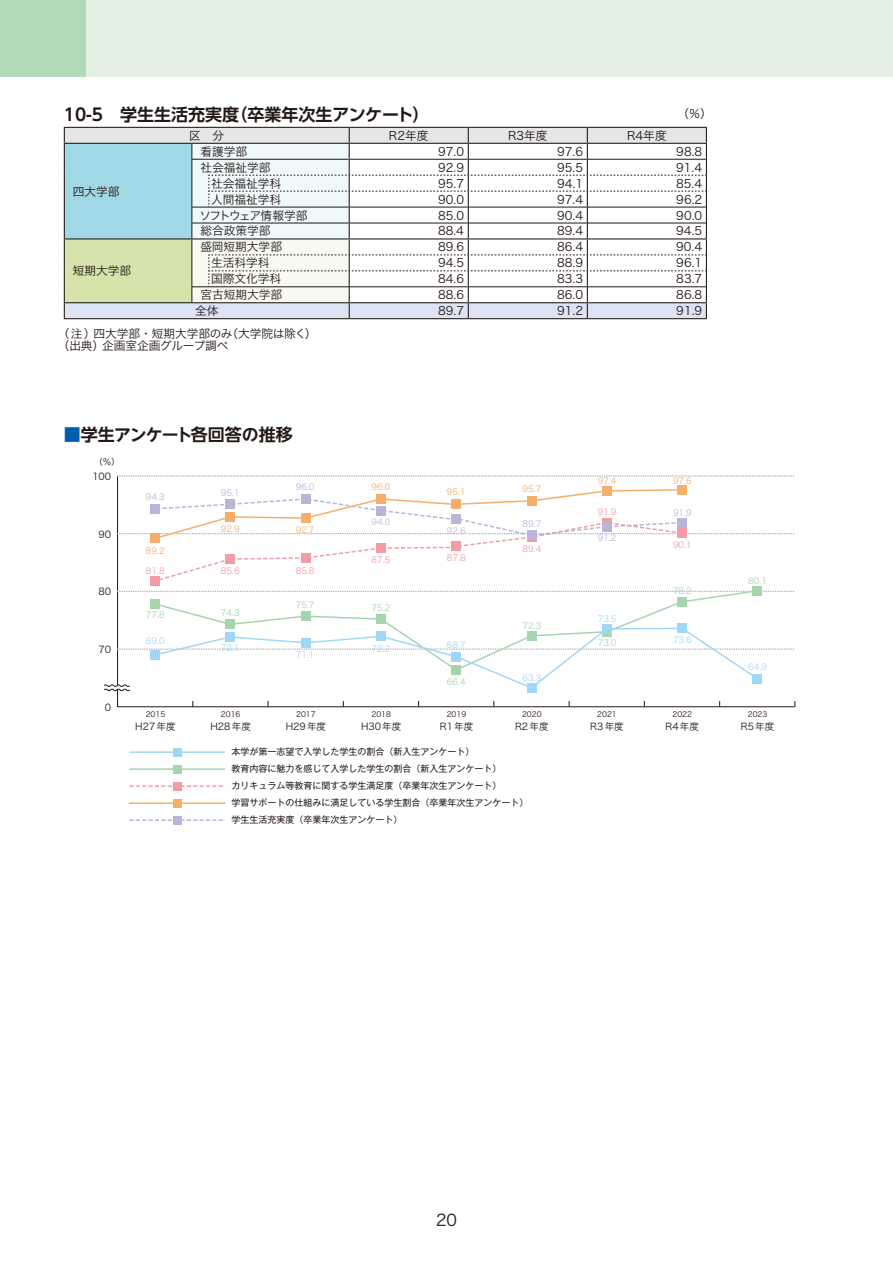
<style>
.page{position:relative;width:893px;height:1263px;background:#fff}
.page>*{position:absolute;margin:0;border:0;box-sizing:border-box;transform-origin:0 0}
.t1{font:700 16.95px "UD Shin Go Pr 6 N De";color:#221815}
.t2{font:700 16.95px "UD Shin Go NT Pro De";letter-spacing:-.02em;color:#221815}
.t3{font:15.9px "Hiragino Sans Pr 6 N W3";color:#221815}
.t4{font:11.7px/12.8px "Hiragino Sans Pr 6 N W3";color:#221815}
.t5{font:11.7px "Hiragino Sans Pr 6 N W3";letter-spacing:-.12em;color:#221815}
.t6{font:9.6px "Hiragino Sans Pr 6 N W3";color:#221815}
.t7{font:9px/17px "Gothic MB101 Pr 6 N";color:#221815}
.t8{font:8.55px "Hiragino Sans Pr 6 N W3";color:#9fd8f7}
.t9{font:8.55px "Hiragino Sans Pr 6 N W3";color:#a5d4ad}
.t10{font:8.55px "Hiragino Sans Pr 6 N W3";color:#bbb3d8}
.t11{font:8.55px "Hiragino Sans Pr 6 N W3";color:#f6ae6a}
.t12{font:8.55px "Hiragino Sans Pr 6 N W3";color:#f19ca7}
.t13{font:8.55px "Gothic MB101 Pr 6 N";color:#221815}
.t14{font:7.5px "Hiragino Sans Pr 6 N W3";color:#221815}
.s1{color:#005ead}
</style>
<div class="page">
<div style="left:0;top:0;width:893px;height:77px;background:#e3f1e4"></div>
<div style="left:0;top:0;width:85px;height:77px;background:#b2dab8"></div>
<hr style="left:129px;top:768px;width:96px;height:2px;background:#a5d4ad">
<div style="left:173px;top:765px;width:9px;height:8px;background:#a5d4ad"></div>
<hr style="left:129px;top:802px;width:96px;height:2px;background:#f6ae6a">
<div style="left:173px;top:799px;width:9px;height:8px;background:#f6ae6a"></div>
<hr style="left:129px;top:751px;width:96px;height:2px;background:#9fd8f7">
<div style="left:173px;top:748px;width:9px;height:8px;background:#9fd8f7"></div>
<svg style="left:129px;top:785px;width:94px;height:2px"></svg>
<div style="left:174px;top:782px;width:8px;height:8px;background:#f19ca7"></div>
<svg style="left:129px;top:819px;width:94px;height:2px"></svg>
<div style="left:174px;top:816px;width:8px;height:8px;background:#bbb3d8"></div>
<hr style="left:117px;top:476px;width:1px;height:231px;background:#221815">
<svg style="left:118px;top:475px;width:676px;height:2px"></svg>
<hr style="left:118px;top:706px;width:677px;height:1px;background:#221815">
<div style="left:151px;top:576px;width:9px;height:9px;background:#f19ca7"></div>
<div style="left:527px;top:683px;width:9px;height:9px;background:#9fd8f7"></div>
<div style="left:602px;top:486px;width:9px;height:9px;background:#f6ae6a"></div>
<svg style="left:104px;top:589px;width:691px;height:102px"></svg>
<div style="left:677px;top:597px;width:9px;height:9px;background:#a5d4ad"></div>
<div style="left:753px;top:586px;width:9px;height:9px;background:#a5d4ad"></div>
<div style="left:677px;top:624px;width:9px;height:9px;background:#9fd8f7"></div>
<div style="left:753px;top:674px;width:9px;height:9px;background:#9fd8f7"></div>
<svg style="left:118px;top:488px;width:677px;height:95px"></svg>
<div style="left:677px;top:518px;width:9px;height:9px;background:#bbb3d8"></div>
<div style="left:677px;top:485px;width:9px;height:9px;background:#f6ae6a"></div>
<div style="left:677px;top:529px;width:9px;height:9px;background:#f19ca7"></div>
<svg style="left:64px;top:127px;width:643px;height:192px"></svg>
<hr style="left:209px;top:287px;width:140px;height:1px;background:#221815">
<h1 class="t1" style="left:64px;top:100px;width:367px">10-5　学生生活充実度（卒業年次生アンケート）</h1>
<p class="t4" style="left:678px;top:107px;width:36px">（％）</p>
<p class="t4" style="left:189px;top:128px;width:37px">区　分</p>
<p class="t4" style="left:389px;top:128px;width:41px">R2年度</p>
<p class="t4" style="left:508px;top:128px;width:41px">R3年度</p>
<p class="t4" style="left:627px;top:128px;width:41px">R4年度</p>
<p class="t4" style="left:73px;top:184px;width:48px">四大学部</p>
<p class="t4" style="left:200px;top:144px;width:48px">看護学部</p>
<p class="t4" style="left:438px;top:144px;width:27px">97.0</p>
<p class="t4" style="left:557px;top:144px;width:27px">97.6</p>
<p class="t4" style="left:676px;top:144px;width:27px">98.8</p>
<p class="t4" style="left:200px;top:160px;width:72px">社会福祉学部</p>
<p class="t4" style="left:438px;top:160px;width:27px">92.9</p>
<p class="t4" style="left:557px;top:160px;width:27px">95.5</p>
<p class="t4" style="left:676px;top:160px;width:27px">91.4</p>
<p class="t4" style="left:211px;top:176px;width:72px">社会福祉学科</p>
<p class="t4" style="left:438px;top:176px;width:27px">95.7</p>
<p class="t4" style="left:557px;top:176px;width:27px">94.1</p>
<p class="t4" style="left:676px;top:176px;width:27px">85.4</p>
<p class="t4" style="left:211px;top:192px;width:72px">人間福祉学科</p>
<p class="t4" style="left:438px;top:192px;width:27px">90.0</p>
<p class="t4" style="left:557px;top:192px;width:27px">97.4</p>
<p class="t4" style="left:676px;top:192px;width:27px">96.2</p>
<p class="t5" style="left:200px;top:205px;width:109px">ソフトウェア情報学部</p>
<p class="t4" style="left:438px;top:208px;width:27px">85.0</p>
<p class="t4" style="left:557px;top:208px;width:27px">90.4</p>
<p class="t4" style="left:676px;top:208px;width:27px">90.0</p>
<p class="t4" style="left:200px;top:224px;width:72px">総合政策学部</p>
<p class="t4" style="left:438px;top:224px;width:27px">88.4</p>
<p class="t4" style="left:557px;top:224px;width:27px">89.4</p>
<p class="t4" style="left:676px;top:224px;width:27px">94.5</p>
<p class="t4" style="left:200px;top:240px;width:83px">盛岡短期大学部</p>
<p class="t4" style="left:438px;top:240px;width:27px">89.6</p>
<p class="t4" style="left:557px;top:240px;width:27px">86.4</p>
<p class="t4" style="left:676px;top:240px;width:27px">90.4</p>
<p class="t4" style="left:211px;top:256px;width:60px">生活科学科</p>
<p class="t4" style="left:438px;top:256px;width:27px">94.5</p>
<p class="t4" style="left:557px;top:256px;width:27px">88.9</p>
<p class="t4" style="left:676px;top:256px;width:27px">96.1</p>
<p class="t4" style="left:211px;top:272px;width:72px">国際文化学科</p>
<p class="t4" style="left:438px;top:272px;width:27px">84.6</p>
<p class="t4" style="left:557px;top:272px;width:27px">83.3</p>
<p class="t4" style="left:676px;top:272px;width:27px">83.7</p>
<p class="t4" style="left:200px;top:288px;width:83px">宮古短期大学部</p>
<p class="t4" style="left:438px;top:288px;width:27px">88.6</p>
<p class="t4" style="left:557px;top:288px;width:27px">86.0</p>
<p class="t4" style="left:676px;top:288px;width:27px">86.8</p>
<p class="t4" style="left:195px;top:304px;width:25px">全体</p>
<p class="t4" style="left:438px;top:304px;width:27px">89.7</p>
<p class="t4" style="left:557px;top:304px;width:27px">91.2</p>
<p class="t4" style="left:676px;top:304px;width:27px">91.9</p>
<p class="t4" style="left:58px;top:326px;width:260px">（注）四大学部・短期大学部のみ（大学院は除く）（出典）企画室企画グループ調べ</p>
<p class="t4" style="left:73px;top:264px;width:60px">短期大学部</p>
<h1 class="t2" style="left:64px;top:421px;width:230px"><span class="s1">■</span>学生アンケート各回答の推移</h1>
<p class="t13" style="left:95px;top:455px;width:27px">（％）</p>
<p class="t6" style="left:92px;top:468px;width:20px">100</p>
<p class="t6" style="left:99px;top:525px;width:14px">90</p>
<p class="t6" style="left:99px;top:583px;width:14px">80</p>
<p class="t6" style="left:99px;top:641px;width:14px">70</p>
<p class="t6" style="left:105px;top:698px;width:8px">0</p>
<p class="t10" style="left:146px;top:489px;width:20px">94.3</p>
<p class="t11" style="left:146px;top:543px;width:20px">89.2</p>
<p class="t10" style="left:221px;top:485px;width:20px">95.1</p>
<p class="t10" style="left:296px;top:479px;width:20px">96.0</p>
<p class="t11" style="left:372px;top:479px;width:20px">96.0</p>
<p class="t11" style="left:221px;top:522px;width:20px">92.9</p>
<p class="t11" style="left:296px;top:523px;width:20px">92.7</p>
<p class="t10" style="left:371px;top:514px;width:20px">94.0</p>
<p class="t12" style="left:372px;top:552px;width:20px">87.5</p>
<p class="t12" style="left:146px;top:563px;width:20px">81.8</p>
<p class="t12" style="left:221px;top:563px;width:20px">85.6</p>
<p class="t12" style="left:296px;top:563px;width:20px">85.8</p>
<p class="t9" style="left:146px;top:607px;width:20px">77.8</p>
<p class="t9" style="left:221px;top:605px;width:20px">74.3</p>
<p class="t8" style="left:146px;top:633px;width:20px">69.0</p>
<p class="t8" style="left:221px;top:640px;width:20px">72.1</p>
<p class="t9" style="left:296px;top:597px;width:20px">75.7</p>
<p class="t9" style="left:372px;top:600px;width:20px">75.2</p>
<p class="t8" style="left:296px;top:647px;width:20px">71.1</p>
<p class="t8" style="left:372px;top:641px;width:20px">72.2</p>
<p class="t14" style="left:146px;top:708px;width:21px">2015</p>
<p class="t14" style="left:221px;top:708px;width:21px">2016</p>
<p class="t14" style="left:296px;top:708px;width:21px">2017</p>
<p class="t14" style="left:371px;top:708px;width:21px">2018</p>
<p class="t6" style="left:135px;top:717px;width:42px">H27年度</p>
<p class="t6" style="left:211px;top:717px;width:42px">H28年度</p>
<p class="t6" style="left:286px;top:717px;width:42px">H29年度</p>
<p class="t6" style="left:361px;top:717px;width:42px">H30年度</p>
<p class="t11" style="left:447px;top:484px;width:20px">95.1</p>
<p class="t10" style="left:447px;top:523px;width:20px">92.6</p>
<p class="t12" style="left:447px;top:550px;width:20px">87.8</p>
<p class="t8" style="left:447px;top:637px;width:20px">68.7</p>
<p class="t9" style="left:447px;top:674px;width:20px">66.4</p>
<p class="t14" style="left:447px;top:708px;width:21px">2019</p>
<p class="t6" style="left:440px;top:717px;width:35px">R1年度</p>
<p class="t11" style="left:522px;top:481px;width:20px">95.7</p>
<p class="t10" style="left:522px;top:516px;width:20px">89.7</p>
<p class="t12" style="left:522px;top:541px;width:20px">89.4</p>
<p class="t9" style="left:522px;top:618px;width:20px">72.3</p>
<p class="t8" style="left:522px;top:670px;width:20px">63.3</p>
<p class="t14" style="left:522px;top:708px;width:21px">2020</p>
<p class="t6" style="left:515px;top:717px;width:35px">R2年度</p>
<p class="t7" style="left:231px;top:743px;width:299px">本学が第一志望で入学した学生の割合（新入生アンケート）<br>教育内容に魅力を感じて入学した学生の割合（新入生アンケート）<br>カリキュラム等教育に関する学生満足度（卒業年次生アンケート）<br>学習サポートの仕組みに満足している学生割合（卒業年次生アンケート）学生生活充実度（卒業年次生アンケート）</p>
<p class="t11" style="left:598px;top:473px;width:20px">97.4</p>
<p class="t12" style="left:598px;top:504px;width:20px">91.9</p>
<p class="t10" style="left:598px;top:531px;width:20px">91.2</p>
<p class="t8" style="left:598px;top:611px;width:20px">73.5</p>
<p class="t9" style="left:598px;top:635px;width:20px">73.0</p>
<p class="t14" style="left:597px;top:708px;width:21px">2021</p>
<p class="t6" style="left:590px;top:717px;width:35px">R3年度</p>
<p class="t11" style="left:673px;top:473px;width:20px">97.6</p>
<p class="t10" style="left:673px;top:505px;width:20px">91.9</p>
<p class="t12" style="left:673px;top:537px;width:20px">90.1</p>
<p class="t9" style="left:673px;top:584px;width:20px">78.2</p>
<p class="t8" style="left:673px;top:632px;width:20px">73.6</p>
<p class="t14" style="left:672px;top:708px;width:21px">2022</p>
<p class="t6" style="left:665px;top:717px;width:35px">R4年度</p>
<p class="t9" style="left:748px;top:573px;width:20px">80.1</p>
<p class="t8" style="left:748px;top:659px;width:20px">64.9</p>
<p class="t14" style="left:748px;top:708px;width:21px">2023</p>
<p class="t6" style="left:741px;top:717px;width:35px">R5年度</p>
<h2 class="t3" style="left:436px;top:1205px;width:22px">20</h2>
</div>
